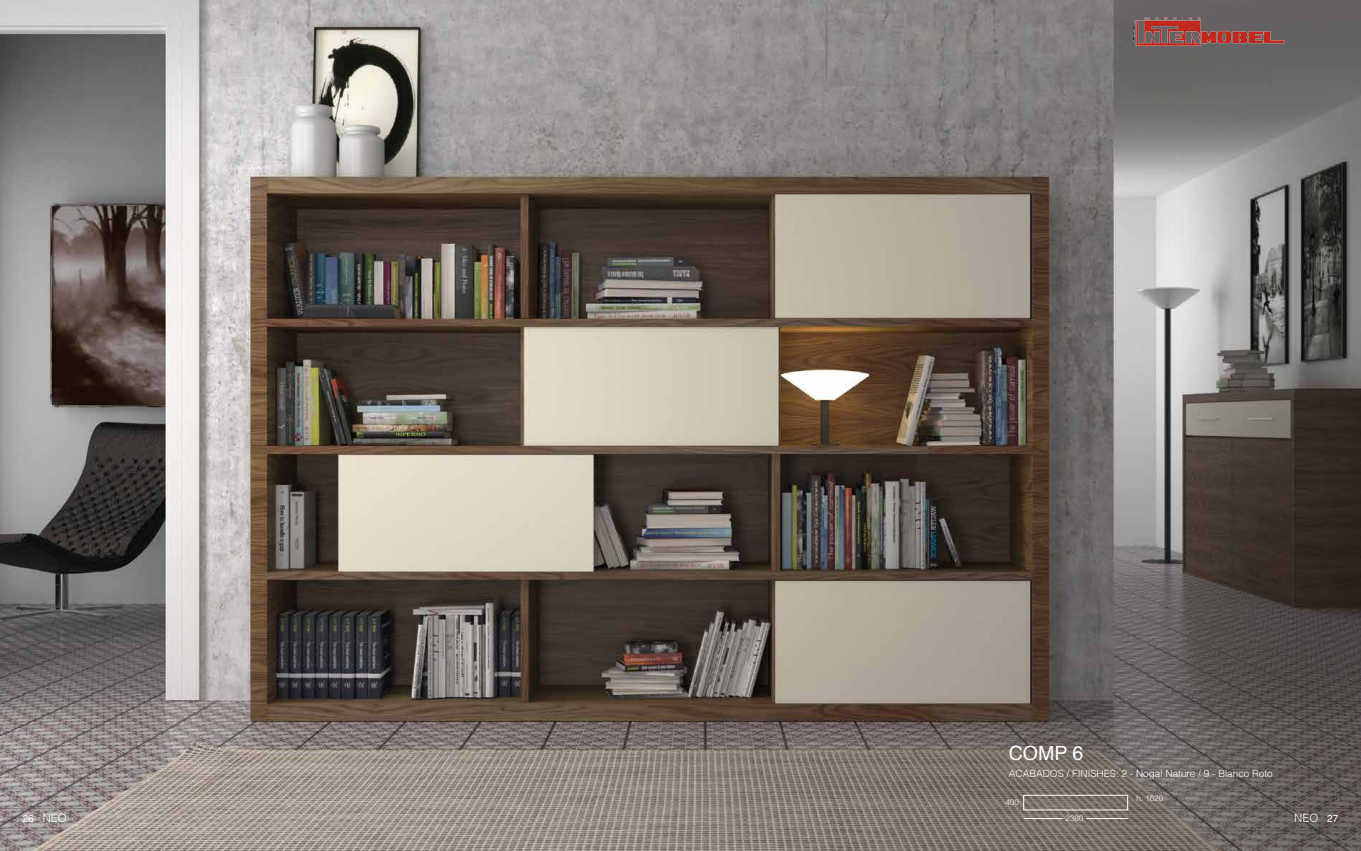
<style>
.page{position:relative;width:1361px;height:851px;background:#fff}
.page>*{position:absolute;margin:0;border:0;box-sizing:border-box;transform-origin:0 0}
.t1{font:19.6px "Helvetica";color:#fff}
.t2{font:300 11.4px "Helvetica";color:#fff}
.t3{font:300 10px "Helvetica";color:#fff}
.t4{font:10px "Helvetica";color:#fff}
.t5{font:300 8px "Helvetica";color:#fff}
</style>
<div class="page">
<img style="left:0;top:0;width:1361px;height:850px">
<div style="left:1023px;top:794px;width:105px;height:16px;border:1px solid #fff"></div>
<hr style="left:1023px;top:818px;width:40px;height:1px;background:#fff">
<hr style="left:1086px;top:818px;width:41px;height:1px;background:#fff">
<img style="left:1134px;top:18px;width:151px;height:29px">
<h1 class="t1" style="left:1009px;top:738px;width:76px">COMP 6</h1>
<p class="t3" style="left:1009px;top:764px;width:265px">ACABADOS / FINISHES: 2 - Nogal Nature / 9 - Blanco Roto</p>
<p class="t5" style="left:1065px;top:810px;width:19px">2380</p>
<p class="t5" style="left:1136px;top:791px;width:28px">h. 1620</p>
<p class="t5" style="left:1005px;top:795px;width:15px">400</p>
<p class="t2" style="left:43px;top:808px;width:26px">NEO</p>
<p class="t2" style="left:1294px;top:808px;width:26px">NEO</p>
<p class="t4" style="left:23px;top:811px;width:13px">26</p>
<p class="t4" style="left:1327px;top:811px;width:13px">27</p>
</div>
